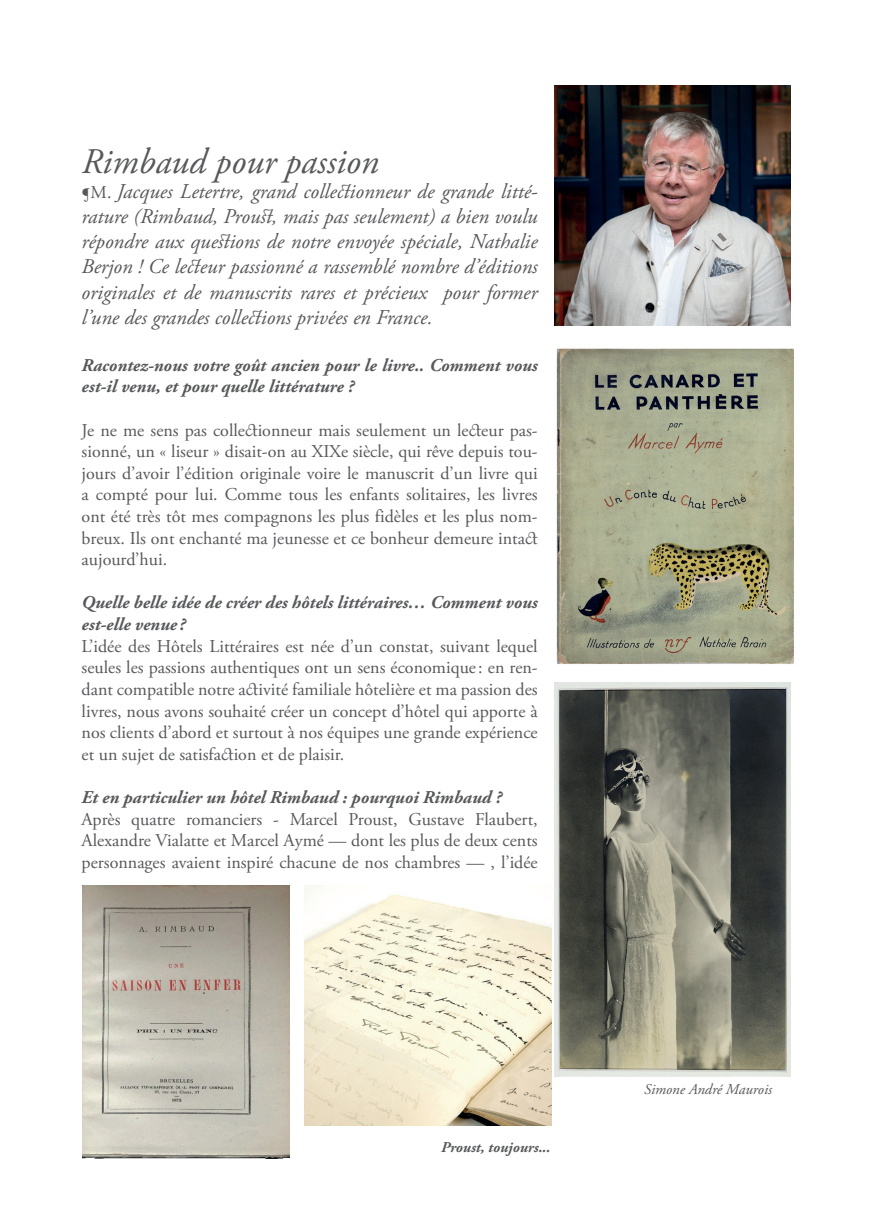
<style>
.page{position:relative;width:876px;height:1217px;background:#fff}
.page>*{position:absolute;margin:0;border:0;box-sizing:border-box;transform-origin:0 0}
.t1{font:italic 36px "Adobe Garamond Pro";color:#57585a}
.t2{font:italic 21px/25.2px "Adobe Garamond Pro";color:#57585a;text-align:justify}
.t3{font:18px/21.6px "Adobe Garamond Pro";color:#57585a;text-align:justify}
.t4{font:italic 700 18px/21.6px "Adobe Garamond Pro";color:#57585a}
.t5{font:italic 15px "Adobe Garamond Pro";color:#57585a}
.t6{font:italic 700 15px "Adobe Garamond Pro";color:#57585a}
.s1{font-style:normal;font-size:18px}
</style>
<div class="page">
<img style="left:554px;top:85px;width:237px;height:240px">
<img style="left:556px;top:348px;width:238px;height:316px">
<img style="left:83px;top:885px;width:206px;height:273px">
<img style="left:554px;top:682px;width:237px;height:394px">
<img style="left:304px;top:885px;width:248px;height:239px">
<h1 class="t1" style="left:82px;top:139px;width:299px">Rimbaud pour passion</h1>
<p class="t2" style="left:82px;top:179px;width:458px"><span class="s1">¶M.</span> Jacques Letertre, grand collectionneur de grande litté&shy;rature (Rimbaud, Proust, mais pas seulement) a bien voulu répondre aux questions de notre envoyée spéciale, Nathalie Berjon ! Ce lecteur passionné a rassemblé nombre d’éditions originales et de manuscrits rares et précieux pour former l’une des grandes collections privées en France.</p>
<p class="t4" style="left:82px;top:354px;width:458px">Racontez-nous votre goût ancien pour le livre.. Comment vous est-il venu, et pour quelle littérature ?</p>
<p class="t3" style="left:82px;top:419px;width:458px">Je ne me sens pas collectionneur mais seulement un lecteur pas&shy;sionné, un « liseur » disait-on au XIXe siècle, qui rêve depuis tou&shy;jours d’avoir l’édition originale voire le manuscrit d’un livre qui a compté pour lui. Comme tous les enfants solitaires, les livres ont été très tôt mes compagnons les plus fidèles et les plus nom&shy;breux. Ils ont enchanté ma jeunesse et ce bonheur demeure intact aujourd’hui.</p>
<p class="t4" style="left:82px;top:592px;width:458px">Quelle belle idée de créer des hôtels littéraires… Comment vous est-elle venue ?</p>
<p class="t3" style="left:82px;top:635px;width:458px">L’idée des Hôtels Littéraires est née d’un constat, suivant lequel seules les passions authentiques ont un sens économique: en ren&shy;dant compatible notre activité familiale hôtelière et ma passion des livres, nous avons souhaité créer un concept d’hôtel qui apporte à nos clients d’abord et surtout à nos équipes une grande expérience et un sujet de satisfaction et de plaisir.</p>
<p class="t4" style="left:82px;top:786px;width:422px">Et en particulier un hôtel Rimbaud : pourquoi Rimbaud ?</p>
<p class="t3" style="left:82px;top:808px;width:458px">Après quatre romanciers - Marcel Proust, Gustave Flaubert, Alexandre Vialatte et Marcel Aymé — dont les plus de deux cents personnages avaient inspiré chacune de nos chambres — , l’idée</p>
<p class="t6" style="left:441px;top:1137px;width:111px">Proust, toujours...</p>
<p class="t5" style="left:644px;top:1079px;width:129px">Simone André Maurois</p>
</div>
